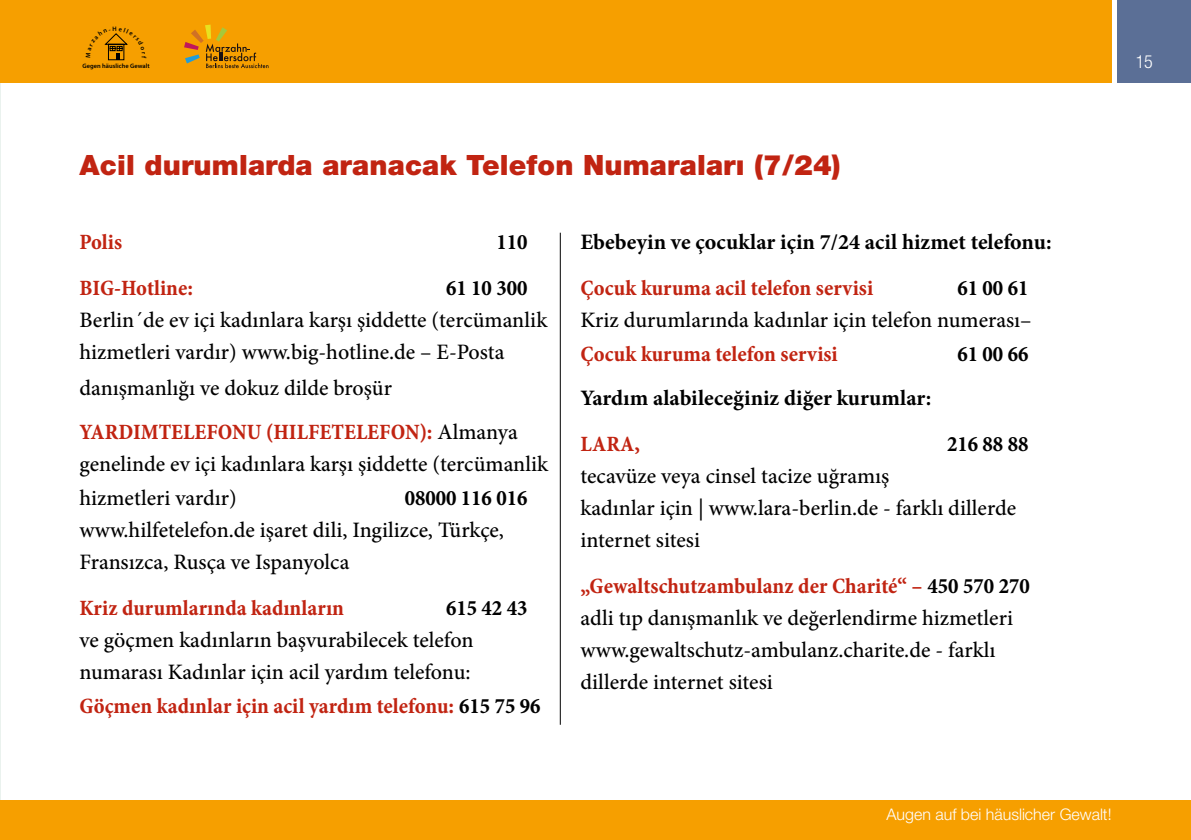
<style>
.page{position:relative;width:1191px;height:840px;background:#fff}
.page>*{position:absolute;margin:0;border:0;box-sizing:border-box;transform-origin:0 0}
.t1{font:900 28px "Helvetica Neue LT Std";letter-spacing:.005em;color:#c12412}
.t2{font:500 22px/32px "Minion Pro";color:#000}
.t3{font:22px "Minion Pro Bold Cn Capt";color:#c12412}
.t4{font:700 22px "Minion Pro";color:#000}
.t5{font:22px "Minion Pro Bold Cn Capt";color:#000}
.t6{font:300 condensed 18px "Helvetica Neue LT Std";color:#fff}
.t7{font:300 16px "Helvetica Neue LT Std";color:#fff}
.t8{font:600 6.4px "Myriad Pro";letter-spacing:.005em;color:#000}
.s1{font-family:"Minion Pro";font-weight:500;color:#000}
.s2{color:#000}
</style>
<div class="page">
<div style="left:0;top:799px;width:1191px;height:40px;background:#f69f00"></div>
<div style="left:1117px;top:0;width:74px;height:82px;background:#5b6f96"></div>
<div style="left:0;top:0;width:1111px;height:82px;background:#f69f00"></div>
<svg style="left:184px;top:25px;width:84px;height:43px"></svg>
<hr style="left:560px;top:232px;width:1px;height:492px;background:#000">
<svg style="left:104px;top:33px;width:24px;height:28px"></svg>
<p class="t8" style="left:83px;top:62px;width:69px">Gegen häusliche Gewalt</p>
<p class="t1" style="left:79px;top:148px;width:762px">Acil durumlarda aranacak Telefon Numaraları (7/24)</p>
<p class="t3" style="left:79px;top:226px;width:44px">Polis</p>
<p class="t5" style="left:496px;top:226px;width:33px">110</p>
<p class="t3" style="left:79px;top:272px;width:115px">BIG-Hotline:</p>
<p class="t5" style="left:446px;top:272px;width:83px">61 10 300</p>
<p class="t2" style="left:79px;top:303px;width:469px">Berlin´de ev içi kadınlara karşı şiddette (tercümanlik hizmetleri vardır) www.big-hotline.de – E-Posta</p>
<p class="t2" style="left:79px;top:371px;width:314px">danışmanlığı ve dokuz dilde broşür</p>
<p class="t3" style="left:79px;top:416px;width:440px">YARDIMTELEFONU (HILFETELEFON): <span class="s1">Almanya</span></p>
<p class="t2" style="left:79px;top:446px;width:470px;line-height:34px">genelinde ev içi kadınlara karşı şiddette (tercümanlik hizmetleri vardır)</p>
<p class="t5" style="left:405px;top:482px;width:124px">08000 116 016</p>
<p class="t2" style="left:79px;top:513px;width:426px">www.hilfetelefon.de işaret dili, Ingilizce, Türkçe,<br>Fransızca, Rusça ve Ispanyolca</p>
<p class="t3" style="left:79px;top:592px;width:266px">Kriz durumlarında kadınların</p>
<p class="t5" style="left:446px;top:592px;width:83px">615 42 43</p>
<p class="t2" style="left:79px;top:623px;width:395px">ve göçmen kadınların başvurabilecek telefon numarası Kadınlar için acil yardım telefonu:</p>
<p class="t3" style="left:79px;top:690px;width:463px">Göçmen kadınlar için acil yardım telefonu: <span class="s2">615 75 96</span></p>
<p class="t4" style="left:580px;top:226px;width:473px">Ebebeyin ve çocuklar için 7/24 acil hizmet telefonu:</p>
<p class="t3" style="left:580px;top:272px;width:294px">Çocuk kuruma acil telefon servisi</p>
<p class="t5" style="left:957px;top:272px;width:73px">61 00 61</p>
<p class="t2" style="left:580px;top:304px;width:453px">Kriz durumlarında kadınlar için telefon numerası–</p>
<p class="t3" style="left:580px;top:338px;width:259px">Çocuk kuruma telefon servisi</p>
<p class="t5" style="left:957px;top:338px;width:73px">61 00 66</p>
<p class="t4" style="left:580px;top:382px;width:353px">Yardım alabileceğiniz diğer kurumlar:</p>
<p class="t3" style="left:580px;top:428px;width:61px">LARA,</p>
<p class="t5" style="left:947px;top:428px;width:83px">216 88 88</p>
<p class="t2" style="left:580px;top:460px;width:437px">tecavüze veya cinsel tacize uğramış<br>kadınlar için | www.lara-berlin.de - farklı dillerde internet sitesi</p>
<p class="t3" style="left:580px;top:570px;width:451px">„Gewaltschutzambulanz der Charité“ – <span class="s2">450 570 270</span></p>
<p class="t2" style="left:580px;top:602px;width:434px">adli tıp danışmanlık ve değerlendirme hizmetleri www.gewaltschutz-ambulanz.charite.de - farklı dillerde internet sitesi</p>
<p class="t6" style="left:1135px;top:51px;width:19px">15</p>
<p class="t7" style="left:886px;top:803px;width:226px">Augen auf bei häuslicher Gewalt!</p>
</div>
